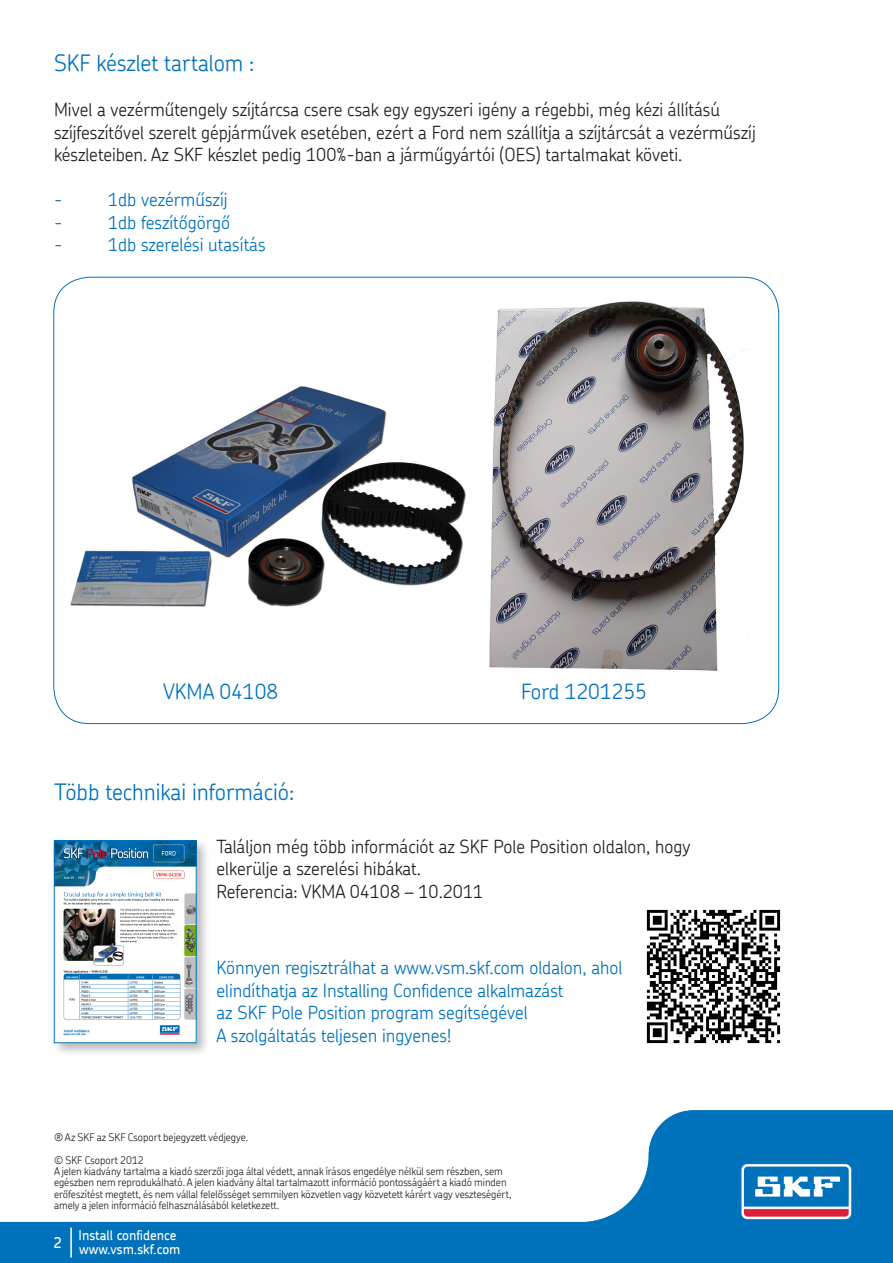
<style>
.page{position:relative;width:893px;height:1263px;background:#fff}
.page>*{position:absolute;margin:0;border:0;box-sizing:border-box;transform-origin:0 0}
.t1{font:300 22.5px "SKF Chevin";color:#0072bc}
.t2{font:300 21px "SKF Chevin";color:#0072bc}
.t3{font:300 18px "SKF Chevin";color:#231f20}
.t4{font:300 18px "SKF Chevin";color:#0072bc}
.t5{font:500 15px "SKF Chevin";color:#fff}
.t6{font:500 13.5px "SKF Chevin";color:#fff}
._91_99_-_Disclaimer{font:300 10.5px "SKF Chevin";color:#231f20}
</style>
<div class="page">
<img style="left:0;top:1110px;width:893px;height:153px">
<hr style="left:70px;top:1227px;width:2px;height:30px;background:#fff">
<div style="left:52px;top:838px;width:159px;height:219px;background:#231f20;opacity:.3"></div>
<img style="left:56px;top:842px;width:138px;height:199px">
<div style="left:54px;top:840px;width:142px;height:203px;border:1px solid #0072bc"></div>
<img style="left:646px;top:909px;width:135px;height:135px">
<img style="left:489px;top:301px;width:258px;height:370px">
<img style="left:70px;top:386px;width:396px;height:221px">
<p class="t1" style="left:54px;top:49px;width:202px">SKF készlet tartalom :</p>
<p class="t3" style="left:54px;top:98px;width:668px">Mivel a vezérműtengely szíjtárcsa csere csak egy egyszeri igény a régebbi, még kézi állítású</p>
<p class="t3" style="left:54px;top:121px;width:703px">szíjfeszítővel szerelt gépjárművek esetében, ezért a Ford nem szállítja a szíjtárcsát a vezérműszíj</p>
<p class="t3" style="left:54px;top:143px;width:630px">készleteiben. Az SKF készlet pedig 100%-ban a járműgyártói (OES) tartalmakat követi.</p>
<p class="t4" style="left:54px;top:188px;width:10px">-</p>
<p class="t4" style="left:108px;top:188px;width:121px">1db vezérműszíj</p>
<p class="t4" style="left:54px;top:211px;width:10px">-</p>
<p class="t4" style="left:108px;top:211px;width:124px">1db feszítőgörgő</p>
<p class="t4" style="left:54px;top:233px;width:10px">-</p>
<p class="t4" style="left:108px;top:233px;width:159px">1db szerelési utasítás</p>
<p class="t2" style="left:163px;top:678px;width:117px">VKMA 04108</p>
<p class="t2" style="left:521px;top:678px;width:127px">Ford 1201255</p>
<p class="t1" style="left:54px;top:778px;width:242px">Több technikai információ:</p>
<p class="t3" style="left:217px;top:835px;width:475px">Találjon még több információt az SKF Pole Position oldalon, hogy</p>
<p class="t3" style="left:217px;top:857px;width:206px">elkerülje a szerelési hibákat.</p>
<p class="t3" style="left:217px;top:880px;width:268px">Referencia: VKMA 04108 – 10.2011</p>
<p class="t4" style="left:217px;top:956px;width:408px">Könnyen regisztrálhat a www.vsm.skf.com oldalon, ahol</p>
<p class="t4" style="left:217px;top:979px;width:348px">elindíthatja az Installing Confidence alkalmazást</p>
<p class="t4" style="left:217px;top:1001px;width:313px">az SKF Pole Position program segítségével</p>
<p class="t4" style="left:217px;top:1024px;width:237px">A szolgáltatás teljesen ingyenes!</p>
<p class="_91_99_-_Disclaimer" style="left:54px;top:1131px;width:196px">® Az SKF az SKF Csoport bejegyzett védjegye.</p>
<p class="_91_99_-_Disclaimer" style="left:54px;top:1153px;width:91px">© SKF Csoport 2012</p>
<p class="_91_99_-_Disclaimer" style="left:54px;top:1165px;width:450px">A jelen kiadvány tartalma a kiadó szerzői joga által védett, annak írásos engedélye nélkül sem részben, sem</p>
<p class="_91_99_-_Disclaimer" style="left:54px;top:1176px;width:454px">egészben nem reprodukálható. A jelen kiadvány által tartalmazott információ pontosságáért a kiadó minden</p>
<p class="_91_99_-_Disclaimer" style="left:54px;top:1187px;width:459px">erőfeszítést megtett, és nem vállal felelősséget semmilyen közvetlen vagy közvetett kárért vagy veszteségért,</p>
<p class="_91_99_-_Disclaimer" style="left:54px;top:1198px;width:227px">amely a jelen információ felhasználásából keletkezett.</p>
<p class="t5" style="left:53px;top:1232px;width:10px">2</p>
<p class="t6" style="left:79px;top:1226px;width:99px">Install confidence</p>
<p class="t6" style="left:79px;top:1240px;width:103px">www.vsm.skf.com</p>
</div>
